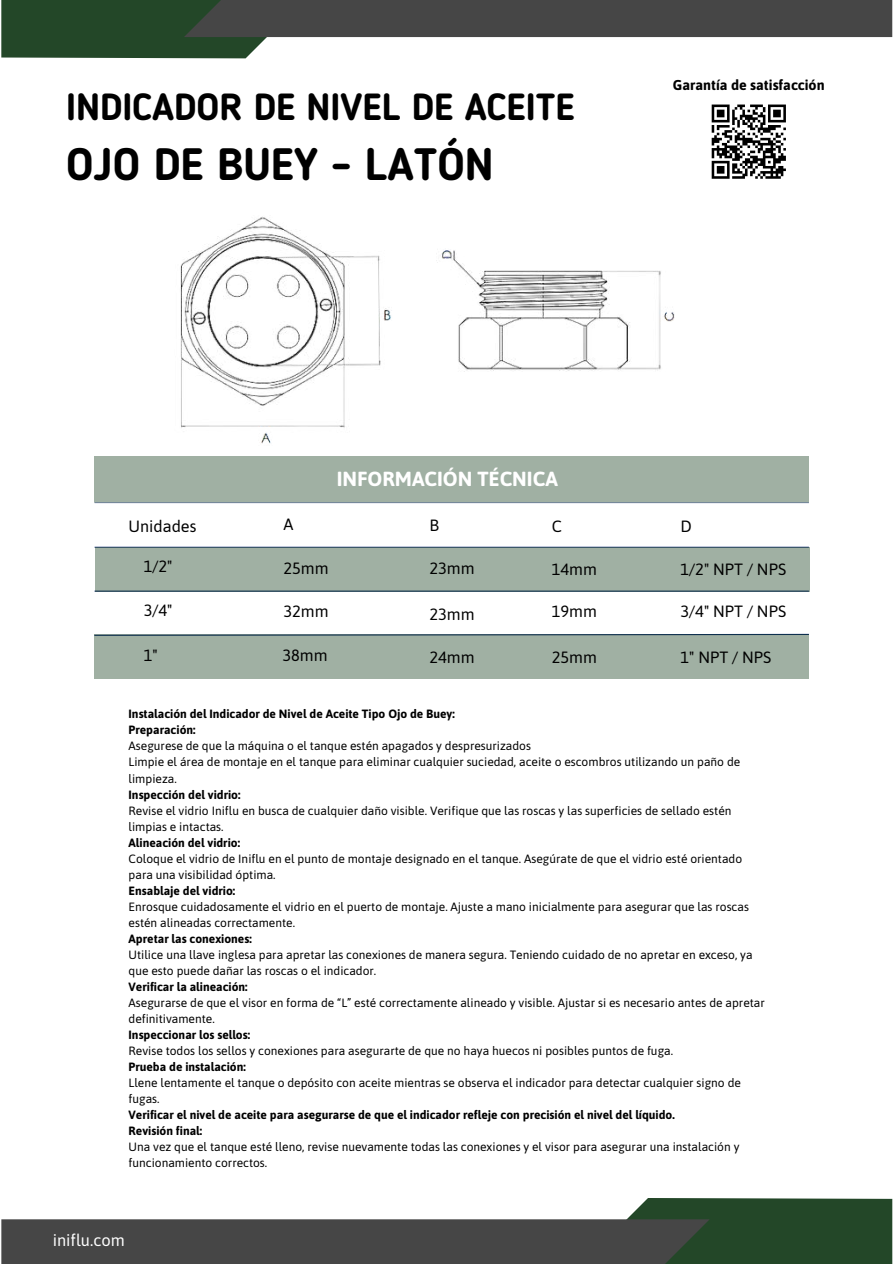
<style>
.page{position:relative;width:894px;height:1264px;background:#fff}
.page>*{position:absolute;margin:0;border:0;box-sizing:border-box;transform-origin:0 0}
.t1{font:700 45px "Blogger Sans";color:#000}
.t2{font:700 37.5px "Blogger Sans";color:#000}
.t3{font:700 20.4px "Asap";color:#fff}
.t4{font:16.35px "Asap";color:#000}
.t5{font:700 14.25px "Asap";color:#000}
.t6{font:12px/16px "Asap";color:#000}
.t7{font:700 12px/16px "Asap";color:#000}
</style>
<div class="page">
<svg style="left:1px;top:1198px;width:891px;height:65px"></svg>
<svg style="left:1px;top:0;width:891px;height:58px"></svg>
<svg style="left:742px;top:633px;width:67px;height:3px"></svg>
<div style="left:95px;top:456px;width:713px;height:46px;background:#a0b0a3"></div>
<div style="left:94px;top:634px;width:714px;height:45px;background:#a0b0a3"></div>
<div style="left:95px;top:547px;width:714px;height:44px;background:#a0b0a3"></div>
<img style="left:180px;top:216px;width:212px;height:228px">
<img style="left:436px;top:250px;width:238px;height:121px">
<svg style="left:711px;top:104px;width:75px;height:75px"></svg>
<h2 class="t2" style="left:66px;top:92px;width:510px">INDICADOR DE NIVEL DE ACEITE</h2>
<h1 class="t1" style="left:66px;top:146px;width:429px">OJO DE BUEY - LATÓN</h1>
<p class="t5" style="left:672px;top:76px;width:153px">Garantía de satisfacción</p>
<h3 class="t3" style="left:337px;top:467px;width:222px">INFORMACIÓN TÉCNICA</h3>
<h3 class="t4" style="left:128px;top:516px;width:69px">Unidades</h3>
<h3 class="t4" style="left:283px;top:514px;width:11px">A</h3>
<h3 class="t4" style="left:283px;top:558px;width:47px">25mm</h3>
<h3 class="t4" style="left:283px;top:602px;width:47px">32mm</h3>
<h3 class="t4" style="left:144px;top:556px;width:30px">1/2"</h3>
<h3 class="t4" style="left:144px;top:601px;width:30px">3/4"</h3>
<h3 class="t4" style="left:144px;top:646px;width:15px">1"</h3>
<h3 class="t4" style="left:282px;top:646px;width:47px">38mm</h3>
<h3 class="t4" style="left:429px;top:515px;width:11px">B</h3>
<h3 class="t4" style="left:551px;top:516px;width:12px">C</h3>
<h3 class="t4" style="left:429px;top:559px;width:47px">23mm</h3>
<h3 class="t4" style="left:429px;top:604px;width:47px">23mm</h3>
<h3 class="t4" style="left:429px;top:647px;width:47px">24mm</h3>
<h3 class="t4" style="left:551px;top:559px;width:47px">14mm</h3>
<h3 class="t4" style="left:551px;top:602px;width:47px">19mm</h3>
<h3 class="t4" style="left:551px;top:647px;width:47px">25mm</h3>
<h3 class="t4" style="left:680px;top:516px;width:13px">D</h3>
<h3 class="t4" style="left:680px;top:559px;width:107px">1/2" NPT / NPS</h3>
<h3 class="t4" style="left:680px;top:602px;width:107px">3/4" NPT / NPS</h3>
<h3 class="t4" style="left:680px;top:647px;width:92px">1" NPT / NPS</h3>
<p class="t7" style="left:128px;top:706px;width:327px">Instalación del Indicador de Nivel de Aceite Tipo Ojo de Buey:<br>Preparación:</p>
<p class="t6" style="left:128px;top:738px;width:613px">Asegurese de que la máquina o el tanque estén apagados y despresurizados<br>Limpie el área de montaje en el tanque para eliminar cualquier suciedad, aceite o escombros utilizando un paño de limpieza.</p>
<p class="t7" style="left:128px;top:786px;width:113px">Inspección del vidrio:</p>
<p class="t6" style="left:128px;top:802px;width:604px">Revise el vidrio Iniflu en busca de cualquier daño visible. Verifique que las roscas y las superficies de sellado estén limpias e intactas.</p>
<p class="t7" style="left:128px;top:834px;width:113px">Alineación del vidrio:</p>
<p class="t6" style="left:128px;top:850px;width:615px">Coloque el vidrio de Iniflu en el punto de montaje designado en el tanque. Asegúrate de que el vidrio esté orientado para una visibilidad óptima.</p>
<p class="t7" style="left:128px;top:882px;width:108px">Ensablaje del vidrio:</p>
<p class="t6" style="left:128px;top:898px;width:621px">Enrosque cuidadosamente el vidrio en el puerto de montaje. Ajuste a mano inicialmente para asegurar que las roscas estén alineadas correctamente.</p>
<p class="t7" style="left:128px;top:930px;width:125px">Apretar las conexiones:</p>
<p class="t6" style="left:128px;top:946px;width:625px">Utilice una llave inglesa para apretar las conexiones de manera segura. Teniendo cuidado de no apretar en exceso, ya que esto puede dañar las roscas o el indicador.</p>
<p class="t7" style="left:128px;top:978px;width:121px">Verificar la alineación:</p>
<p class="t6" style="left:128px;top:994px;width:637px">Asegurarse de que el visor en forma de “L” esté correctamente alineado y visible. Ajustar si es necesario antes de apretar definitivamente.</p>
<p class="t7" style="left:128px;top:1026px;width:123px">Inspeccionar los sellos:</p>
<p class="t6" style="left:128px;top:1042px;width:546px">Revise todos los sellos y conexiones para asegurarte de que no haya huecos ni posibles puntos de fuga.</p>
<p class="t7" style="left:128px;top:1058px;width:119px">Prueba de instalación:</p>
<p class="t6" style="left:128px;top:1074px;width:613px">Llene lentamente el tanque o depósito con aceite mientras se observa el indicador para detectar cualquier signo de fugas.</p>
<p class="t7" style="left:128px;top:1106px;width:547px">Verificar el nivel de aceite para asegurarse de que el indicador refleje con precisión el nivel del líquido.<br>Revisión final:</p>
<p class="t6" style="left:128px;top:1138px;width:612px">Una vez que el tanque esté lleno, revise nuevamente todas las conexiones y el visor para asegurar una instalación y funcionamiento correctos.</p>
</div>
